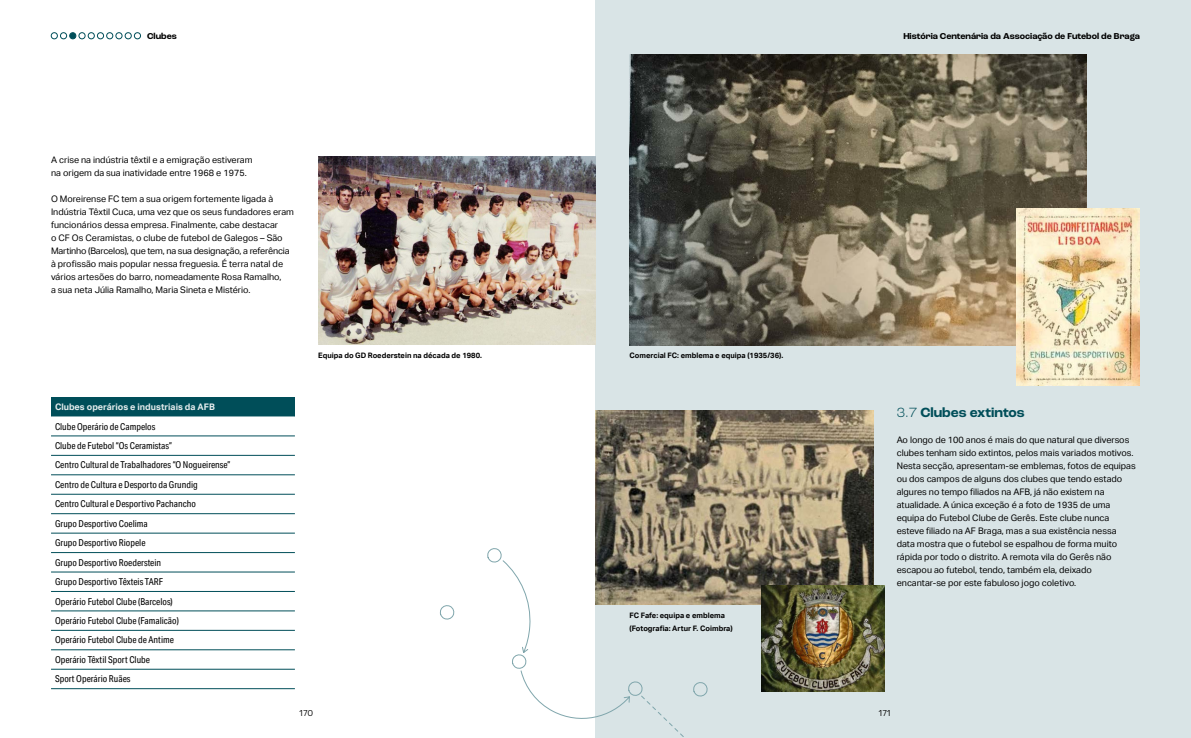
<style>
.page{position:relative;width:1191px;height:738px;background:#fff}
.page>*{position:absolute;margin:0;border:0;box-sizing:border-box;transform-origin:0 0}
.t1{font:700 14px "Roc Grotesk";color:#004e59}
.t2{font:9.5px/19.4px "Aktiv Grotesk Cd";color:#000}
.t3{font:9px/13px "Aktiv Grotesk";color:#000}
.t4{font:700 9px "Roc Grotesk";color:#000}
.t5{font:700 9px "Aktiv Grotesk";color:#e6edee}
.t6{font:9px "Laca Text";color:#000}
.t7{font:700 7.5px/13px "Aktiv Grotesk";color:#000}
.s1{font-weight:300}
</style>
<div class="page">
<div style="left:595px;top:0;width:596px;height:737px;background:#d9e4e6"></div>
<div style="left:51px;top:32px;width:7px;height:7px;border:1px solid #004e59;border-radius:50%"></div>
<div style="left:60px;top:32px;width:7px;height:7px;border:1px solid #004e59;border-radius:50%"></div>
<svg style="left:70px;top:33px;width:6px;height:6px"></svg>
<div style="left:69px;top:32px;width:7px;height:7px;border:1px solid #004e59;border-radius:50%"></div>
<div style="left:79px;top:32px;width:6px;height:7px;border:1px solid #004e59;border-radius:50%"></div>
<div style="left:88px;top:32px;width:7px;height:7px;border:1px solid #004e59;border-radius:50%"></div>
<div style="left:97px;top:32px;width:7px;height:7px;border:1px solid #004e59;border-radius:50%"></div>
<div style="left:106px;top:32px;width:7px;height:7px;border:1px solid #004e59;border-radius:50%"></div>
<div style="left:116px;top:32px;width:6px;height:7px;border:1px solid #004e59;border-radius:50%"></div>
<div style="left:125px;top:32px;width:6px;height:7px;border:1px solid #004e59;border-radius:50%"></div>
<div style="left:134px;top:32px;width:7px;height:7px;border:1px solid #004e59;border-radius:50%"></div>
<img style="left:629px;top:54px;width:457px;height:291px">
<img style="left:1016px;top:208px;width:124px;height:177px">
<img style="left:595px;top:410px;width:278px;height:194px">
<img style="left:762px;top:585px;width:122px;height:105px">
<div style="left:51px;top:396px;width:244px;height:20px;background:#004e59"></div>
<svg style="left:51px;top:416px;width:244px;height:254px"></svg>
<hr style="left:51px;top:435px;width:244px;height:1px;background:#004e59">
<hr style="left:51px;top:455px;width:244px;height:1px;background:#004e59">
<hr style="left:51px;top:474px;width:244px;height:1px;background:#004e59">
<hr style="left:51px;top:493px;width:244px;height:1px;background:#004e59">
<hr style="left:51px;top:513px;width:244px;height:1px;background:#004e59">
<hr style="left:51px;top:532px;width:244px;height:1px;background:#004e59">
<hr style="left:51px;top:552px;width:244px;height:1px;background:#004e59">
<hr style="left:51px;top:571px;width:244px;height:1px;background:#004e59">
<hr style="left:51px;top:590px;width:244px;height:1px;background:#004e59">
<hr style="left:51px;top:610px;width:244px;height:1px;background:#004e59">
<hr style="left:51px;top:629px;width:244px;height:1px;background:#004e59">
<hr style="left:51px;top:649px;width:244px;height:1px;background:#004e59">
<hr style="left:51px;top:668px;width:244px;height:1px;background:#004e59">
<hr style="left:51px;top:687px;width:244px;height:1px;background:#004e59">
<svg style="left:439px;top:546px;width:297px;height:173px"></svg>
<svg style="left:640px;top:694px;width:83px;height:43px"></svg>
<img style="left:318px;top:156px;width:277px;height:188px">
<p class="t4" style="left:147px;top:30px;width:31px">Clubes</p>
<p class="t4" style="left:903px;top:30px;width:238px">História Centenária da Associação de Futebol de Braga</p>
<p class="t3" style="left:51px;top:153px;width:203px">A crise na indústria têxtil e a emigração estiveram na origem da sua inatividade entre 1968 e 1975.</p>
<p class="t3" style="left:51px;top:192px;width:244px">O Moreirense FC tem a sua origem fortemente ligada à Indústria Têxtil Cuca, uma vez que os seus fundadores eram funcionários dessa empresa. Finalmente, cabe destacar<br>o CF Os Ceramistas, o clube de futebol de Galegos – São Martinho (Barcelos), que tem, na sua designação, a referência à profissão mais popular nessa freguesia. É terra natal de vários artesões do barro, nomeadamente Rosa Ramalho,<br>a sua neta Júlia Ramalho, Maria Sineta e Mistério.</p>
<p class="t7" style="left:318px;top:348px;width:165px">Equipa do GD Roederstein na década de 1980.</p>
<p class="t7" style="left:629px;top:348px;width:155px">Comercial FC: emblema e equipa (1935/36).</p>
<p class="t5" style="left:55px;top:401px;width:161px">Clubes operários e industriais da AFB</p>
<p class="t2" style="left:55px;top:416px;width:177px">Clube Operário de Campelos<br>Clube de Futebol “Os Ceramistas”<br>Centro Cultural de Trabalhadores “O Nogueirense”<br>Centro de Cultura e Desporto da Grundig<br>Centro Cultural e Desportivo Pachancho<br>Grupo Desportivo Coelima<br>Grupo Desportivo Riopele<br>Grupo Desportivo Roederstein<br>Grupo Desportivo Têxteis TARF<br>Operário Futebol Clube (Barcelos)<br>Operário Futebol Clube (Famalicão)<br>Operário Futebol Clube de Antime<br>Operário Têxtil Sport Clube<br>Sport Operário Ruães</p>
<p class="t7" style="left:629px;top:608px;width:105px">FC Fafe: equipa e emblema (Fotografia: Artur F. Coimbra)</p>
<h1 class="t1" style="left:896px;top:403px;width:129px"><span class="s1">3.7</span> Clubes extintos</h1>
<p class="t3" style="left:896px;top:432px;width:241px">Ao longo de 100 anos é mais do que natural que diversos clubes tenham sido extintos, pelos mais variados motivos.<br>Nesta secção, apresentam-se emblemas, fotos de equipas ou dos campos de alguns dos clubes que tendo estado algures no tempo filiados na AFB, já não existem na atualidade. A única exceção é a foto de 1935 de uma equipa do Futebol Clube de Gerês. Este clube nunca esteve filiado na AF Braga, mas a sua existência nessa data mostra que o futebol se espalhou de forma muito rápida por todo o distrito. A remota vila do Gerês não escapou ao futebol, tendo, também ela, deixado encantar-se por este fabuloso jogo coletivo.</p>
<p class="t6" style="left:299px;top:707px;width:16px">170</p>
<p class="t6" style="left:878px;top:707px;width:14px">171</p>
</div>
